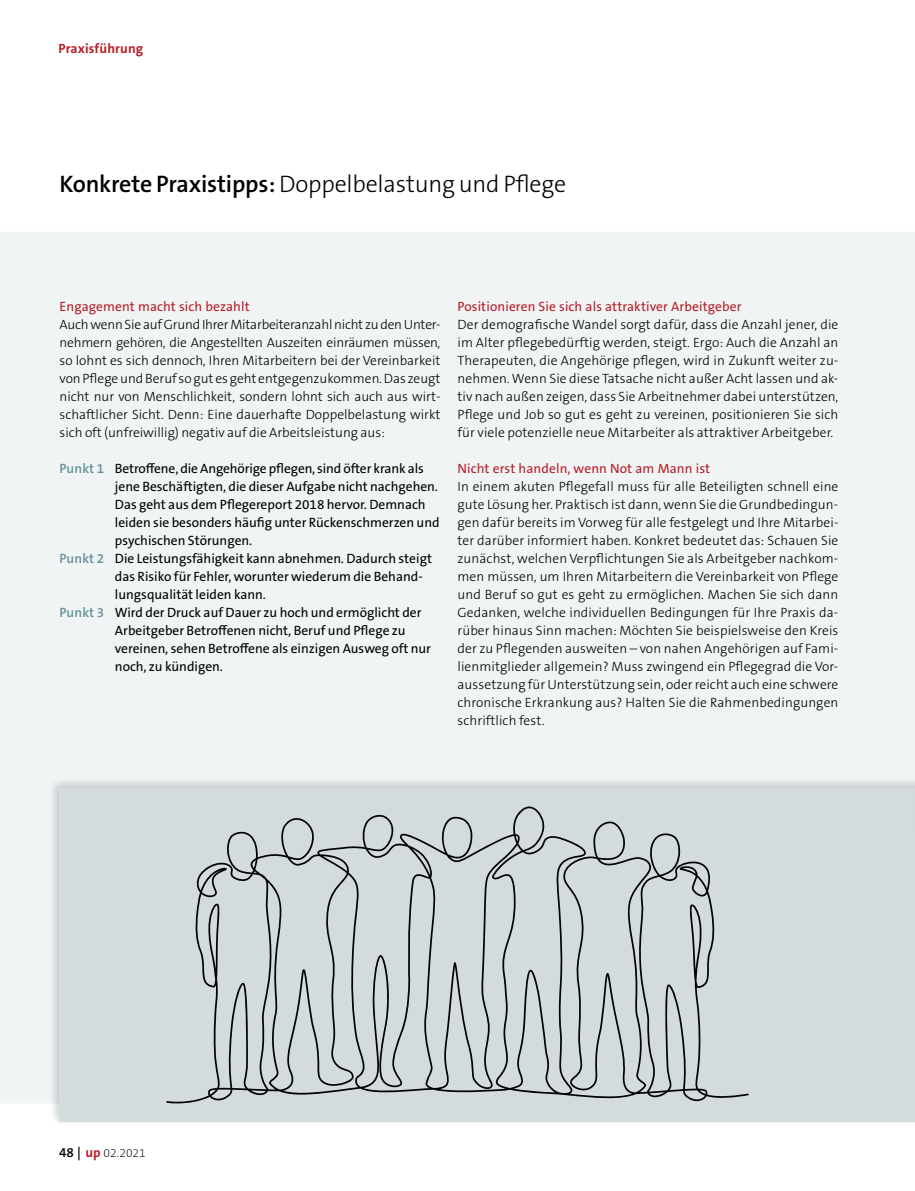
<style>
.page{position:relative;width:915px;height:1191px;background:#fff}
.page>*{position:absolute;margin:0;border:0;box-sizing:border-box;transform-origin:0 0}
.t1{font:300 24px "The Sans B W3";letter-spacing:-.01em;color:#000}
.t2{font:300 13.5px/18px "The Sans B W3";letter-spacing:.01em;color:#000;text-align:justify}
.t3{font:13.5px "The Sans B W5 Plain";color:#000}
.t4{font:13.5px "The Sans B W5 Plain";letter-spacing:.01em;color:#b61f29}
.t5{font:700 13.5px "The Sans B W7";letter-spacing:.01em;color:#b61f29}
.t6{font:200 12px "The Sans B W2";color:#000}
.s1{font-family:"The Sans B W6";font-weight:600}
.s2{font-family:"The Sans B W6";font-weight:600;color:#67919a}
.s3{font-family:"The Sans B W6";font-weight:600;font-size:13.5px}
.s4{font-family:"The Sans B W7";font-weight:700;font-size:13.5px;color:#b61f29}
</style>
<div class="page">
<div style="left:0;top:232px;width:914px;height:871px;background:#f0f4f5"></div>
<div style="left:48px;top:777px;width:866px;height:349px;background:#000;opacity:.2"></div>
<div style="left:60px;top:788px;width:854px;height:333px;background:#d3dbdf"></div>
<svg style="left:914px;top:788px;width:1px;height:41px"></svg>
<svg style="left:166px;top:806px;width:582px;height:297px"></svg>
<p class="t5" style="left:58px;top:39px;width:86px">Praxisführung</p>
<h1 class="t1" style="left:60px;top:169px;width:508px"><span class="s1">Konkrete Praxistipps:</span> Doppelbelastung und Pflege</h1>
<p class="t4" style="left:60px;top:298px;width:192px">Engagement macht sich bezahlt</p>
<p class="t2" style="left:60px;top:316px;width:382px">Auch wenn Sie auf Grund Ihrer Mitarbeiteranzahl nicht zu den Unter&shy;nehmern gehören, die Angestellten Auszeiten einräumen müssen, so lohnt es sich dennoch, Ihren Mitarbeitern bei der Vereinbarkeit von Pflege und Beruf so gut es geht entgegenzukommen. Das zeugt nicht nur von Menschlichkeit, sondern lohnt sich auch aus wirt&shy;schaftlicher Sicht. Denn: Eine dauerhafte Doppelbelastung wirkt sich oft (unfreiwillig) negativ auf die Arbeitsleistung aus:</p>
<p class="t3" style="left:60px;top:460px;width:365px"><span class="s2">Punkt 1</span> Betroffene, die Angehörige pflegen, sind öfter krank als</p>
<p class="t3" style="left:115px;top:478px;width:324px">jene Beschäftigten, die dieser Aufgabe nicht nachgehen.</p>
<p class="t3" style="left:115px;top:496px;width:312px">Das geht aus dem Pflegereport 2018 hervor. Demnach</p>
<p class="t3" style="left:115px;top:514px;width:326px">leiden sie besonders häufig unter Rückenschmerzen und</p>
<p class="t3" style="left:115px;top:532px;width:139px">psychischen Störungen.</p>
<p class="t3" style="left:60px;top:550px;width:374px"><span class="s2">Punkt 2</span> Die Leistungsfähigkeit kann abnehmen. Dadurch steigt</p>
<p class="t3" style="left:115px;top:568px;width:309px">das Risiko für Fehler, worunter wiederum die Behand-</p>
<p class="t3" style="left:115px;top:586px;width:152px">lungsqualität leiden kann.</p>
<p class="t3" style="left:60px;top:604px;width:363px"><span class="s2">Punkt 3</span> Wird der Druck auf Dauer zu hoch und ermöglicht der</p>
<p class="t3" style="left:115px;top:622px;width:292px">Arbeitgeber Betroffenen nicht, Beruf und Pflege zu</p>
<p class="t3" style="left:115px;top:640px;width:317px">vereinen, sehen Betroffene als einzigen Ausweg oft nur</p>
<p class="t3" style="left:115px;top:658px;width:109px">noch, zu kündigen.</p>
<p class="t4" style="left:457px;top:298px;width:285px">Positionieren Sie sich als attraktiver Arbeitgeber</p>
<p class="t2" style="left:457px;top:315px;width:382px">Der demografische Wandel sorgt dafür, dass die Anzahl jener, die im Alter pflegebedürftig werden, steigt. Ergo: Auch die Anzahl an Therapeuten, die Angehörige pflegen, wird in Zukunft weiter zu&shy;nehmen. Wenn Sie diese Tatsache nicht außer Acht lassen und ak&shy;tiv nach außen zeigen, dass Sie Arbeitnehmer dabei unterstützen, Pflege und Job so gut es geht zu vereinen, positionieren Sie sich für viele potenzielle neue Mitarbeiter als attraktiver Arbeitgeber.</p>
<p class="t4" style="left:457px;top:460px;width:254px">Nicht erst handeln, wenn Not am Mann ist</p>
<p class="t2" style="left:457px;top:477px;width:382px">In einem akuten Pflegefall muss für alle Beteiligten schnell eine gute Lösung her. Praktisch ist dann, wenn Sie die Grundbedingun&shy;gen dafür bereits im Vorweg für alle festgelegt und Ihre Mitarbei&shy;ter darüber informiert haben. Konkret bedeutet das: Schauen Sie zunächst, welchen Verpflichtungen Sie als Arbeitgeber nachkom&shy;men müssen, um Ihren Mitarbeitern die Vereinbarkeit von Pflege und Beruf so gut es geht zu ermöglichen. Machen Sie sich dann Gedanken, welche individuellen Bedingungen für Ihre Praxis da&shy;rüber hinaus Sinn machen: Möchten Sie beispielsweise den Kreis der zu Pflegenden ausweiten – von nahen Angehörigen auf Fami&shy;lienmitglieder allgemein? Muss zwingend ein Pflegegrad die Vor&shy;aussetzung für Unterstützung sein, oder reicht auch eine schwere chronische Erkrankung aus? Halten Sie die Rahmenbedingungen schriftlich fest.</p>
<p class="t6" style="left:59px;top:1145px;width:88px"><span class="s3">48 |</span> <span class="s4">up</span> 02.2021</p>
</div>
